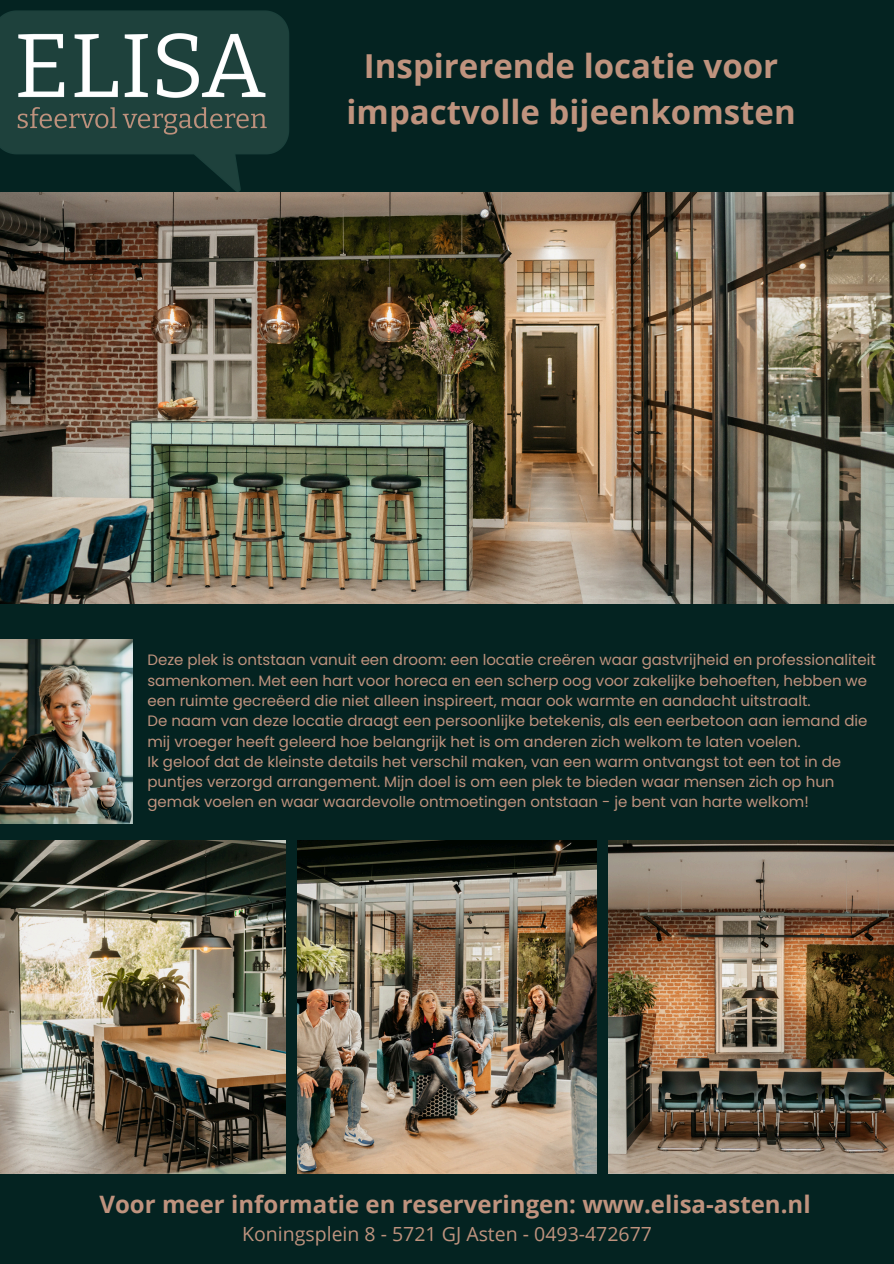
<style>
.page{position:relative;width:894px;height:1264px;background:#fff}
.page>*{position:absolute;margin:0;border:0;box-sizing:border-box;transform-origin:0 0}
.t1{font:700 33px/46.2px "Open Sans";color:#bf937e;text-align:center}
.t2{font:700 24px "Open Sans";color:#bf937e}
.t3{font:19.5px "Open Sans";color:#bf937e}
.t4{font:15px/20.2px "Poppins";color:#bf937e}
</style>
<div class="page">
<div style="left:0;top:0;width:893px;height:1263px;background:#042321"></div>
<img style="left:0;top:193px;width:893px;height:410px">
<img style="left:0;top:840px;width:286px;height:333px">
<img style="left:297px;top:840px;width:299px;height:333px">
<img style="left:608px;top:840px;width:285px;height:333px">
<img style="left:0;top:10px;width:294px;height:187px">
<img style="left:0;top:639px;width:133px;height:184px">
<h1 class="t1" style="left:346px;top:42px;width:450px">Inspirerende locatie voor impactvolle bijeenkomsten</h1>
<p class="t4" style="left:147px;top:650px;width:729px">Deze plek is ontstaan vanuit een droom: een locatie creëren waar gastvrijheid en professionaliteit samenkomen. Met een hart voor horeca en een scherp oog voor zakelijke behoeften, hebben we een ruimte gecreëerd die niet alleen inspireert, maar ook warmte en aandacht uitstraalt.</p>
<p class="t4" style="left:147px;top:711px;width:721px">De naam van deze locatie draagt een persoonlijke betekenis, als een eerbetoon aan iemand die mij vroeger heeft geleerd hoe belangrijk het is om anderen zich welkom te laten voelen.</p>
<p class="t4" style="left:147px;top:751px;width:695px">Ik geloof dat de kleinste details het verschil maken, van een warm ontvangst tot een tot in de puntjes verzorgd arrangement. Mijn doel is om een plek te bieden waar mensen zich op hun gemak voelen en waar waardevolle ontmoetingen ontstaan - je bent van harte welkom!</p>
<p class="t2" style="left:99px;top:1187px;width:712px">Voor meer informatie en reserveringen: www.elisa-asten.nl</p>
<p class="t3" style="left:242px;top:1220px;width:411px">Koningsplein 8 - 5721 GJ Asten - 0493-472677</p>
</div>
